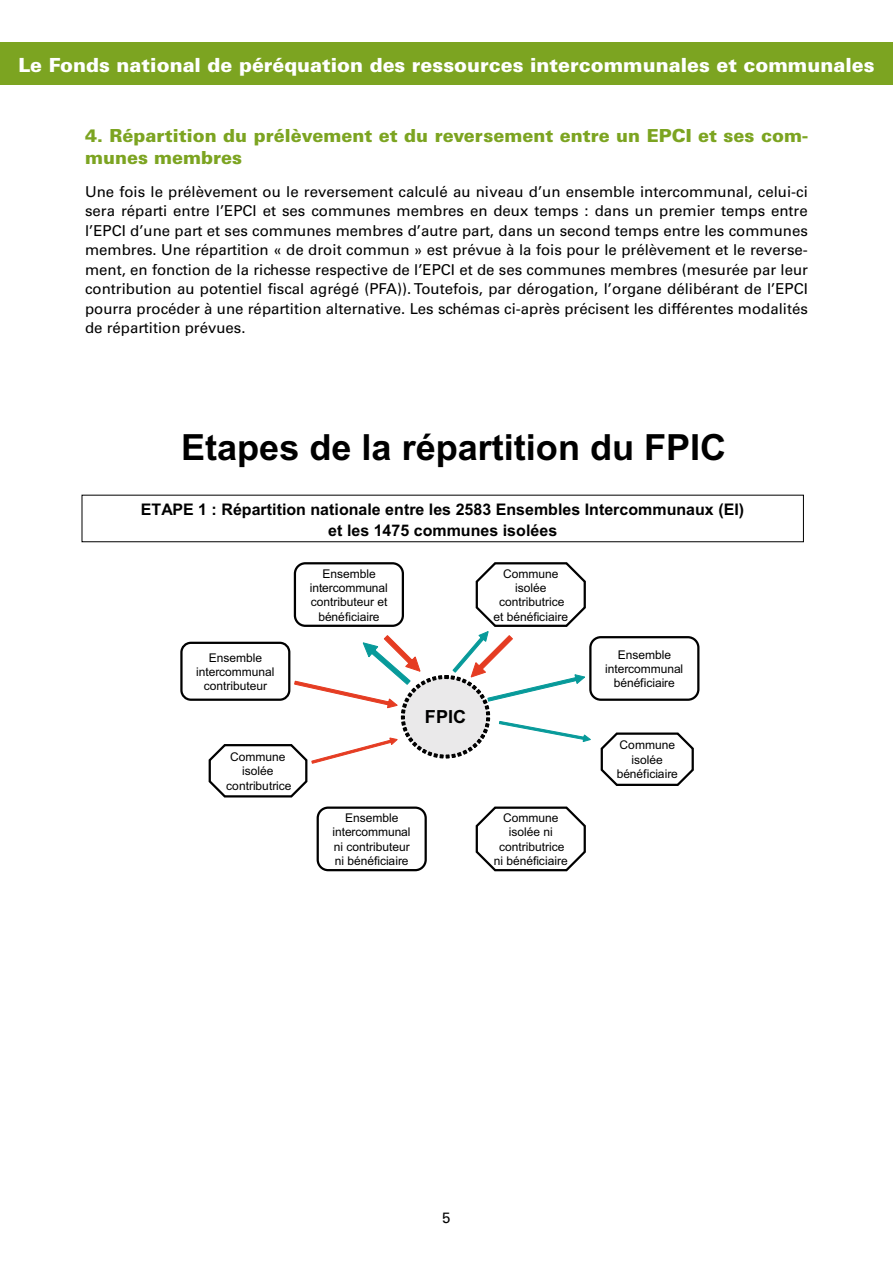
<style>
.page{position:relative;width:893px;height:1263px;background:#fff}
.page>*{position:absolute;margin:0;border:0;box-sizing:border-box;transform-origin:0 0}
.t1{font:700 36px "Arial";color:#000}
.t2{font:900 19.5px "Univers";color:#fff}
.t3{font:900 18px/22.5px "Univers";color:#7ca421}
.t4{font:700 18px "Arial";color:#000}
.t5{font:700 16.05px/21.1px "Arial";color:#000;text-align:center}
.t6{font:15px/19.5px "Univers";color:#000;text-align:justify}
.t7{font:12px/14.4px "Arial";color:#000;text-align:center}
</style>
<div class="page">
<div style="left:0;top:43px;width:893px;height:42px;background:#7ca421"></div>
<div style="left:180px;top:642px;width:110px;height:59px;border:2px solid #000;border-radius:9px"></div>
<div style="left:589px;top:636px;width:110px;height:65px;border:2px solid #000;border-radius:10px"></div>
<svg style="left:600px;top:732px;width:94px;height:54px"></svg>
<svg style="left:207px;top:562px;width:384px;height:309px"></svg>
<h2 class="t2" style="left:18px;top:52px;width:858px">Le Fonds national de péréquation des ressources intercommunales et communales</h2>
<p class="t3" style="left:85px;top:124px;width:724px">4. Répartition du prélèvement et du reversement entre un EPCI et ses com&shy;munes membres</p>
<p class="t6" style="left:85px;top:182px;width:724px">Une fois le prélèvement ou le reversement calculé au niveau d’un ensemble intercommunal, celui-ci sera réparti entre l’EPCI et ses communes membres en deux temps : dans un premier temps entre l’EPCI d’une part et ses communes membres d’autre part, dans un second temps entre les communes membres. Une répartition « de droit commun » est prévue à la fois pour le prélèvement et le reverse&shy;ment, en fonction de la richesse respective de l’EPCI et de ses communes membres (mesurée par leur contribution au potentiel fiscal agrégé (PFA)). Toutefois, par dérogation, l’organe délibérant de l’EPCI pourra procéder à une répartition alternative. Les schémas ci-après précisent les différentes modalités de répartition prévues.</p>
<h1 class="t1" style="left:181px;top:424px;width:547px">Etapes de la répartition du FPIC</h1>
<p class="t5" style="left:141px;top:499px;width:605px">ETAPE 1 : Répartition nationale entre les 2583 Ensembles Intercommunaux (EI) et les 1475 communes isolées</p>
<p class="t7" style="left:310px;top:566px;width:80px">Ensemble intercommunal contributeur et bénéficiaire</p>
<p class="t7" style="left:493px;top:566px;width:76px">Commune isolée contributrice et bénéficiaire</p>
<p class="t7" style="left:196px;top:650px;width:80px">Ensemble intercommunal contributeur</p>
<p class="t7" style="left:605px;top:647px;width:80px">Ensemble intercommunal bénéficiaire</p>
<p class="t7" style="left:226px;top:750px;width:67px">Commune isolée contributrice</p>
<p class="t4" style="left:425px;top:705px;width:43px">FPIC</p>
<p class="t7" style="left:332px;top:811px;width:80px">Ensemble intercommunal ni contributeur ni bénéficiaire</p>
<p class="t7" style="left:494px;top:811px;width:75px">Commune isolée ni contributrice ni bénéficiaire</p>
<p class="t7" style="left:617px;top:738px;width:63px">Commune isolée bénéficiaire</p>
<p class="t6" style="left:442px;top:1207px;width:10px">5</p>
</div>
